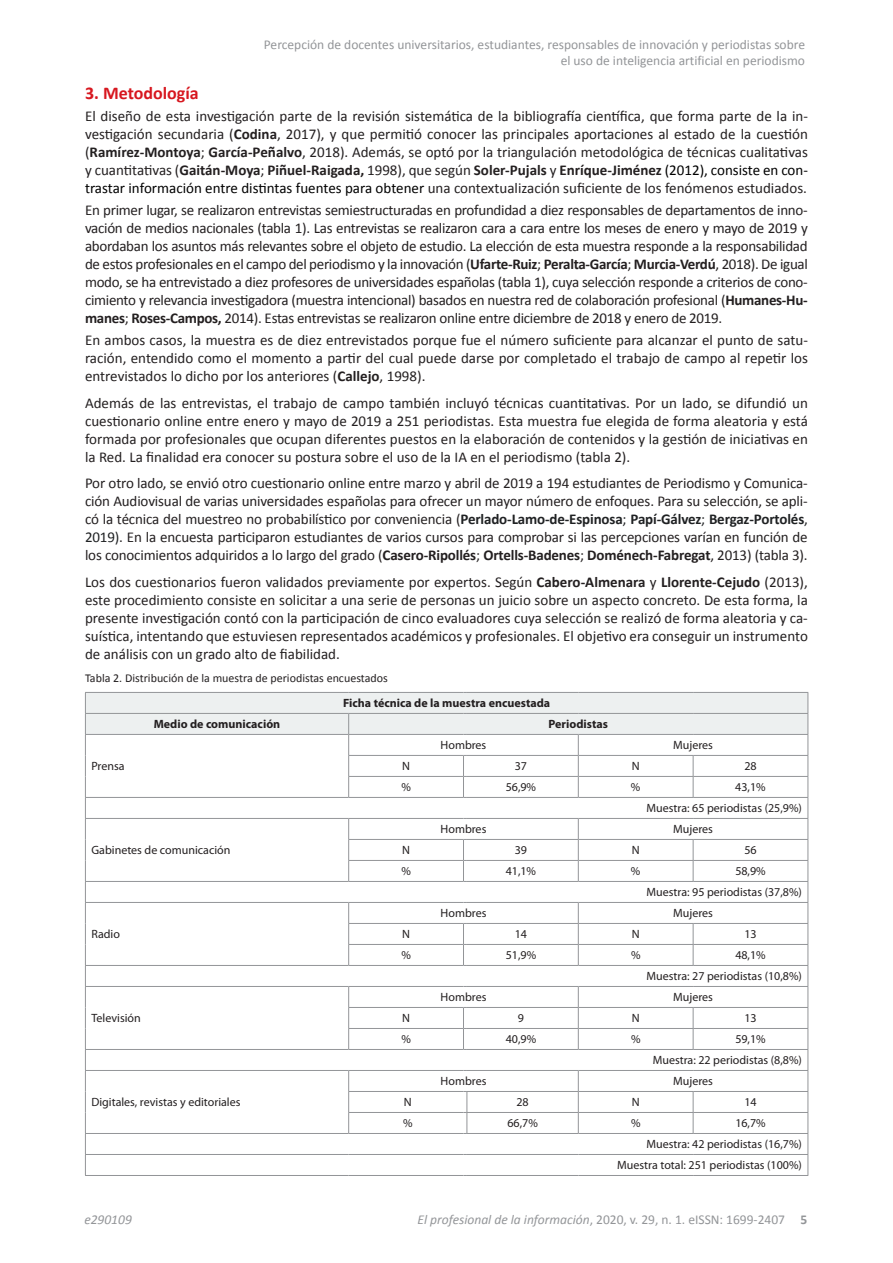
<style>
.page{position:relative;width:893px;height:1263px;background:#fff}
.page>*{position:absolute;margin:0;border:0;box-sizing:border-box;transform-origin:0 0}
.t1{font:700 18px "Calibri";color:#d7171f}
.t2{font:15px/18px "Calibri";color:#231f20;text-align:justify}
.t3{font:13.5px/16.2px "Calibri";color:#939598;text-align:right}
.t4{font:italic 13.5px "Calibri";color:#939598}
.t5{font:12px/21px "Myriad Pro";color:#231f20}
.t6{font:700 12px "Myriad Pro";color:#231f20}
.t7{font:12px "Calibri";color:#231f20}
.s1{font-weight:700}
.s2{color:#000}
.s3{font-weight:700;color:#1f2123}
.s4{color:#1f2123}
.s5{font-style:italic}
</style>
<div class="page">
<svg style="left:85px;top:692px;width:723px;height:484px"></svg>
<hr style="left:467px;top:1175px;width:111px;height:1px;background:#939598">
<hr style="left:578px;top:1175px;width:115px;height:1px;background:#939598">
<hr style="left:693px;top:1175px;width:115px;height:1px;background:#939598">
<p class="t3" style="left:264px;top:37px;width:543px">Percepción de docentes universitarios, estudiantes, responsables de innovación y periodistas sobre el uso de inteligencia artificial en periodismo</p>
<p class="t1" style="left:85px;top:81px;width:115px">3. Metodología</p>
<p class="t2" style="left:85px;top:107px;width:724px">El diseño de esta investigación parte de la revisión sistemática de la bibliografía científica, que forma parte de la in&shy;vestigación secundaria (<span class="s1">Codina</span>, 2017), y que permitió conocer las principales aportaciones al estado de la cuestión (<span class="s1">Ramírez-Montoya</span>; <span class="s1">García-Peñalvo</span>, 2018). Además, se optó por la triangulación metodológica de técnicas cualitativas y cuantitativas (<span class="s1">Gaitán-Moya</span>; <span class="s1">Piñuel-Raigada,</span> 1998), que según <span class="s1">Soler-Pujals</span> y <span class="s1">Enríque-Jiménez</span> <span class="s2">(2012), consiste en con&shy;trastar información entre distintas fuentes para obtener</span> una contextualización suficiente de los fenómenos estudiados.</p>
<p class="t2" style="left:85px;top:201px;width:724px">En primer lugar, se realizaron entrevistas semiestructuradas en profundidad a diez responsables de departamentos de inno&shy;vación de medios nacionales (tabla 1). Las entrevistas se realizaron cara a cara entre los meses de enero y mayo de 2019 y abordaban los asuntos más relevantes sobre el objeto de estudio. La elección de esta muestra responde a la responsabilidad de estos profesionales en el campo del periodismo y la innovación (<span class="s1">Ufarte-Ruiz</span>; <span class="s1">Peralta-García</span>; <span class="s1">Murcia-Verdú</span>, 2018). De igual modo, se ha entrevistado a diez profesores de universidades españolas (tabla 1), cuya selección responde a criterios de cono&shy;cimiento y relevancia investigadora (muestra intencional) basados en nuestra red de colaboración profesional (<span class="s1">Humanes-Hu&shy;manes</span>; <span class="s1">Roses-Campos,</span> 2014). Estas entrevistas se realizaron online entre diciembre de 2018 y enero de 2019.</p>
<p class="t2" style="left:85px;top:331px;width:724px">En ambos casos, la muestra es de diez entrevistados porque fue el número suficiente para alcanzar el punto de satu&shy;ración, entendido como el momento a partir del cual puede darse por completado el trabajo de campo al repetir los entrevistados lo dicho por los anteriores (<span class="s1">Callejo</span>, 1998).</p>
<p class="t2" style="left:85px;top:394px;width:724px">Además de las entrevistas, el trabajo de campo también incluyó técnicas cuantitativas. Por un lado, se difundió un cuestionario online entre enero y mayo de 2019 a 251 periodistas. Esta muestra fue elegida de forma aleatoria y está formada por profesionales que ocupan diferentes puestos en la elaboración de contenidos y la gestión de iniciativas en la Red. La finalidad era conocer su postura sobre el uso de la IA en el periodismo (tabla 2).</p>
<p class="t2" style="left:85px;top:474px;width:724px">Por otro lado, se envió otro cuestionario online entre marzo y abril de 2019 a 194 estudiantes de Periodismo y Comunica&shy;ción Audiovisual de varias universidades españolas para ofrecer un mayor número de enfoques. Para su selección, se apli&shy;có la técnica del muestreo no probabilístico por conveniencia (<span class="s3">Perlado-Lamo-de-Espinosa</span><span class="s4">;</span> <span class="s3">Papí-Gálvez</span><span class="s4">;</span> <span class="s3">Bergaz-Portolés</span><span class="s4">, 2019)</span>. En la encuesta participaron estudiantes de varios cursos para comprobar si las percepciones varían en función de los conocimientos adquiridos a lo largo del grado (<span class="s1">Casero-Ripollés</span>; <span class="s1">Ortells-Badenes</span>; <span class="s1">Doménech-Fabregat</span>, 2013) (tabla 3).</p>
<p class="t2" style="left:85px;top:573px;width:724px">Los dos cuestionarios fueron validados previamente por expertos. Según <span class="s1">Cabero-Almenara</span> y <span class="s1">Llorente-Cejudo</span> (2013), este procedimiento consiste en solicitar a una serie de personas un juicio sobre un aspecto concreto. De esta forma, la presente investigación contó con la participación de cinco evaluadores cuya selección se realizó de forma aleatoria y ca&shy;suística, intentando que estuviesen representados académicos y profesionales. El objetivo era conseguir un instrumento de análisis con un grado alto de fiabilidad.</p>
<p class="t7" style="left:85px;top:670px;width:304px">Tabla 2. Distribución de la muestra de periodistas encuestados</p>
<p class="t6" style="left:343px;top:695px;width:209px">Ficha técnica de la muestra encuestada</p>
<p class="t6" style="left:154px;top:716px;width:128px">Medio de comunicación</p>
<p class="t6" style="left:549px;top:716px;width:61px">Periodistas</p>
<p class="t5" style="left:91px;top:756px;width:35px">Prensa</p>
<p class="t5" style="left:441px;top:735px;width:47px">Hombres</p>
<p class="t5" style="left:673px;top:735px;width:41px">Mujeres</p>
<p class="t5" style="left:402px;top:756px;width:9px">N</p>
<p class="t5" style="left:515px;top:756px;width:14px">37</p>
<p class="t5" style="left:632px;top:756px;width:9px">N</p>
<p class="t5" style="left:744px;top:756px;width:14px">28</p>
<p class="t5" style="left:401px;top:777px;width:11px">%</p>
<p class="t5" style="left:506px;top:777px;width:32px">56,9%</p>
<p class="t5" style="left:631px;top:777px;width:11px">%</p>
<p class="t5" style="left:646px;top:777px;width:157px;text-indent:89px">43,1%<br>Muestra: 65 periodistas (25,9%)</p>
<p class="t5" style="left:441px;top:819px;width:47px">Hombres</p>
<p class="t5" style="left:673px;top:819px;width:41px">Mujeres</p>
<p class="t5" style="left:91px;top:840px;width:141px">Gabinetes de comunicación</p>
<p class="t5" style="left:402px;top:840px;width:9px">N</p>
<p class="t5" style="left:515px;top:840px;width:14px">39</p>
<p class="t5" style="left:632px;top:840px;width:9px">N</p>
<p class="t5" style="left:744px;top:840px;width:14px">56</p>
<p class="t5" style="left:401px;top:861px;width:11px">%</p>
<p class="t5" style="left:506px;top:861px;width:32px">41,1%</p>
<p class="t5" style="left:631px;top:861px;width:11px">%</p>
<p class="t5" style="left:646px;top:861px;width:157px;text-indent:89px">58,9%<br>Muestra: 95 periodistas (37,8%)</p>
<p class="t5" style="left:441px;top:903px;width:47px">Hombres</p>
<p class="t5" style="left:673px;top:903px;width:41px">Mujeres</p>
<p class="t5" style="left:91px;top:924px;width:30px">Radio</p>
<p class="t5" style="left:402px;top:924px;width:9px">N</p>
<p class="t5" style="left:515px;top:924px;width:14px">14</p>
<p class="t5" style="left:632px;top:924px;width:9px">N</p>
<p class="t5" style="left:744px;top:924px;width:14px">13</p>
<p class="t5" style="left:401px;top:945px;width:11px">%</p>
<p class="t5" style="left:506px;top:945px;width:32px">51,9%</p>
<p class="t5" style="left:631px;top:945px;width:11px">%</p>
<p class="t5" style="left:646px;top:945px;width:157px;text-indent:89px">48,1%<br>Muestra: 27 periodistas (10,8%)</p>
<p class="t5" style="left:441px;top:987px;width:47px">Hombres</p>
<p class="t5" style="left:673px;top:987px;width:41px">Mujeres</p>
<p class="t5" style="left:91px;top:1008px;width:51px">Televisión</p>
<p class="t5" style="left:402px;top:1008px;width:9px">N</p>
<p class="t5" style="left:518px;top:1008px;width:8px">9</p>
<p class="t5" style="left:632px;top:1008px;width:9px">N</p>
<p class="t5" style="left:744px;top:1008px;width:14px">13</p>
<p class="t5" style="left:401px;top:1029px;width:11px">%</p>
<p class="t5" style="left:506px;top:1029px;width:32px">40,9%</p>
<p class="t5" style="left:631px;top:1029px;width:11px">%</p>
<p class="t5" style="left:653px;top:1029px;width:151px;text-indent:83px">59,1%<br>Muestra: 22 periodistas (8,8%)</p>
<p class="t5" style="left:441px;top:1071px;width:47px">Hombres</p>
<p class="t5" style="left:673px;top:1071px;width:41px">Mujeres</p>
<p class="t5" style="left:91px;top:1092px;width:151px">Digitales, revistas y editoriales</p>
<p class="t5" style="left:404px;top:1092px;width:9px">N</p>
<p class="t5" style="left:516px;top:1092px;width:14px">28</p>
<p class="t5" style="left:632px;top:1092px;width:9px">N</p>
<p class="t5" style="left:744px;top:1092px;width:14px">14</p>
<p class="t5" style="left:403px;top:1113px;width:11px">%</p>
<p class="t5" style="left:507px;top:1113px;width:32px">66,7%</p>
<p class="t5" style="left:631px;top:1113px;width:11px">%</p>
<p class="t5" style="left:735px;top:1113px;width:32px">16,7%</p>
<p class="t5" style="left:646px;top:1134px;width:157px">Muestra: 42 periodistas (16,7%)</p>
<p class="t5" style="left:617px;top:1155px;width:186px">Muestra total: 251 periodistas (100%)</p>
<p class="t4" style="left:84px;top:1210px;width:49px">e290109</p>
<p class="t3" style="left:417px;top:1212px;width:391px"><span class="s5">El profesional de la información</span>, 2020, v. 29, n. 1. eISSN: 1699-2407 <span class="s1">5</span></p>
</div>
